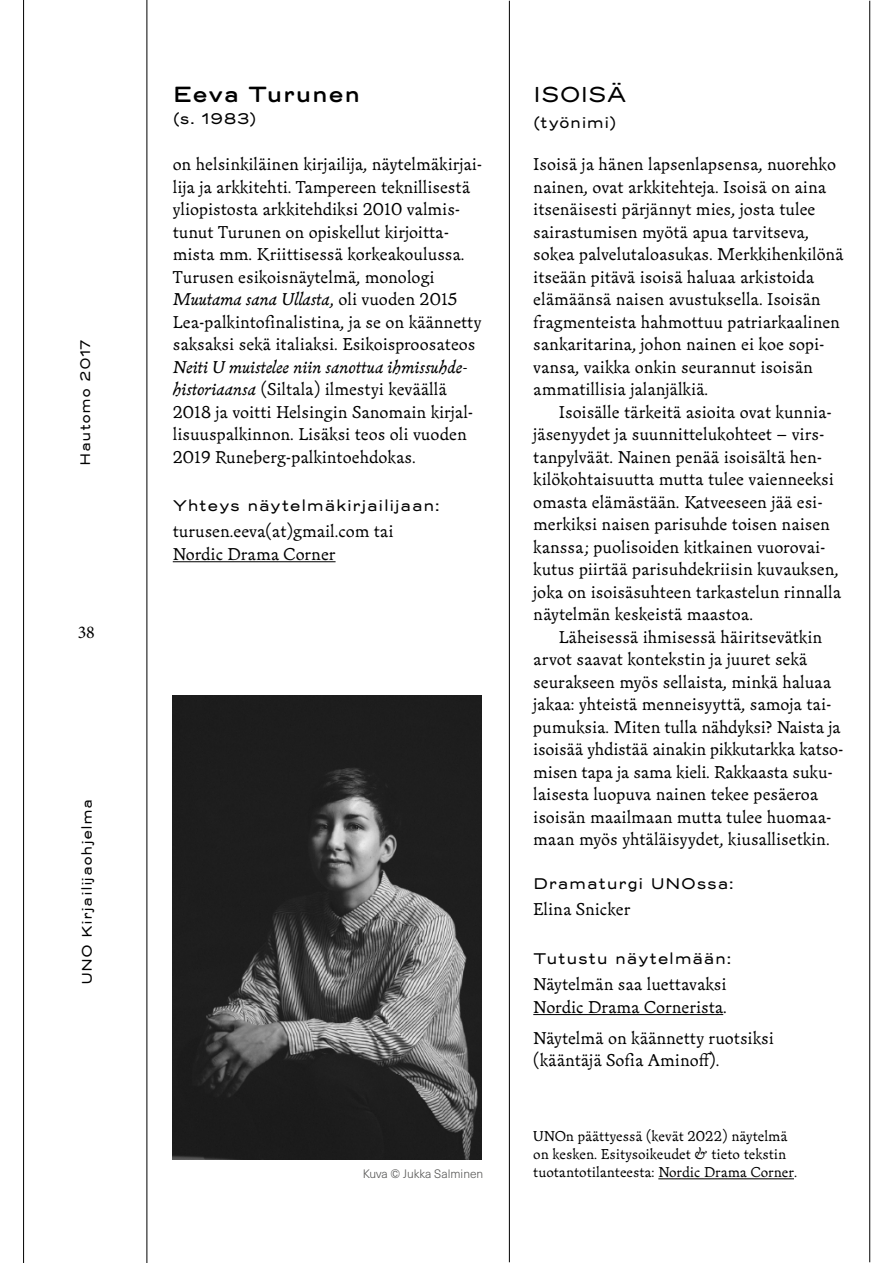
<style>
.page{position:relative;width:893px;height:1263px;background:#fff}
.page>*{position:absolute;margin:0;border:0;box-sizing:border-box;transform-origin:0 0}
.t1{font:500 21px "Trio Grotesk";color:#000}
.t2{font:21px "Trio Grotesk";letter-spacing:-.025em;color:#000}
.t3{font:18px/22.5px "Bookish";color:#000}
.t4{font:18px "Minion Pro";color:#000}
.t5{font:15px/18px "Bookish";color:#000}
.t6{font:15px "Trio Grotesk";color:#000}
.t7{font:13.5px "Trio Grotesk";color:#000}
.t8{font:300 12px "Neue Haas Unica W1 G";color:#575756}
.s1{font-style:italic}
</style>
<div class="page">
<hr style="left:23px;top:0;width:1px;height:1263px;background:#000">
<hr style="left:147px;top:0;width:1px;height:1263px;background:#000">
<hr style="left:509px;top:1px;width:1px;height:1261px;background:#000">
<hr style="left:869px;top:1px;width:1px;height:1261px;background:#000">
<hr style="left:533px;top:1014px;width:190px;height:1px;background:#000">
<hr style="left:173px;top:561px;width:163px;height:1px;background:#000">
<hr style="left:658px;top:1178px;width:136px;height:1px;background:#000">
<img style="left:172px;top:695px;width:310px;height:464px">
<p class="t7" style="left:76px;top:466px;width:128px;rotate:-90deg">Hautomo 2017</p>
<p class="t4" style="left:78px;top:620px;width:19px">38</p>
<p class="t7" style="left:78px;top:985px;width:188px;rotate:-90deg">UNO Kirjailijaohjelma</p>
<p class="t1" style="left:173px;top:80px;width:189px">Eeva Turunen</p>
<p class="t6" style="left:173px;top:109px;width:85px">(s. 1983)</p>
<p class="t3" style="left:173px;top:153px;width:311px">on helsinkiläinen kirjailija, näytelmäkirjai&shy;lija ja arkkitehti. Tampereen teknillisestä yliopistosta arkkitehdiksi 2010 valmis&shy;tunut Turunen on opiskellut kirjoitta&shy;mista mm. Kriittisessä korkeakoulussa.<br>Turusen esikoisnäytelmä, monologi <span class="s1">Muutama sana Ullasta</span>, oli vuoden 2015<br>Lea-palkintofinalistina, ja se on käännetty saksaksi sekä italiaksi. Esikoisproosateos</p>
<p class="t3" style="left:173px;top:355px;width:302px"><span class="s1">Neiti U muistelee niin sanottua ihmissuhde&shy;historiaansa</span> (Siltala) ilmestyi keväällä 2018 ja voitti Helsingin Sanomain kirjal&shy;lisuuspalkinnon. Lisäksi teos oli vuoden 2019 Runeberg-palkintoehdokas.</p>
<p class="t6" style="left:173px;top:495px;width:269px">Yhteys näytelmäkirjailijaan:</p>
<p class="t3" style="left:173px;top:520px;width:222px">turusen.eeva(at)gmail.com tai<br>Nordic Drama Corner</p>
<p class="t8" style="left:363px;top:1165px;width:122px">Kuva © Jukka Salminen</p>
<p class="t2" style="left:533px;top:80px;width:95px">ISOISÄ</p>
<p class="t6" style="left:533px;top:112px;width:85px">(työnimi)</p>
<p class="t3" style="left:533px;top:153px;width:312px">Isoisä ja hänen lapsenlapsensa, nuorehko nainen, ovat arkkitehteja. Isoisä on aina itsenäisesti pärjännyt mies, josta tulee sairastumisen myötä apua tarvitseva, sokea palvelutaloasukas. Merkkihenkilönä itseään pitävä isoisä haluaa arkistoida elämäänsä naisen avustuksella. Isoisän fragmenteista hahmottuu patriarkaalinen sankaritarina, johon nainen ei koe sopi&shy;vansa, vaikka onkin seurannut isoisän ammatillisia jalanjälkiä.</p>
<p class="t3" style="left:533px;top:400px;width:309px;text-indent:26px">Isoisälle tärkeitä asioita ovat kunnia&shy;jäsenyydet ja suunnittelukohteet – virs&shy;tanpylväät. Nainen penää isoisältä hen&shy;kilökohtaisuutta mutta tulee vaienneeksi omasta elämästään. Katveeseen jää esi&shy;merkiksi naisen parisuhde toisen naisen kanssa; puolisoiden kitkainen vuorovai&shy;kutus piirtää parisuhdekriisin kuvauksen, joka on isoisäsuhteen tarkastelun rinnalla näytelmän keskeistä maastoa.</p>
<p class="t3" style="left:533px;top:625px;width:312px;text-indent:26px">Läheisessä ihmisessä häiritsevätkin arvot saavat kontekstin ja juuret sekä seurakseen myös sellaista, minkä haluaa jakaa: yhteistä menneisyyttä, samoja tai&shy;pumuksia. Miten tulla nähdyksi? Naista ja isoisää yhdistää ainakin pikkutarkka katso&shy;misen tapa ja sama kieli. Rakkaasta suku&shy;laisesta luopuva nainen tekee pesäeroa isoisän maailmaan mutta tulee huomaa&shy;maan myös yhtäläisyydet, kiusallisetkin.</p>
<p class="t6" style="left:533px;top:873px;width:202px">Dramaturgi UNOssa:</p>
<p class="t3" style="left:533px;top:898px;width:99px">Elina Snicker</p>
<p class="t6" style="left:533px;top:948px;width:200px">Tutustu näytelmään:</p>
<p class="t3" style="left:533px;top:973px;width:195px">Näytelmän saa luettavaksi<br>Nordic Drama Cornerista.</p>
<p class="t3" style="left:533px;top:1026px;width:242px">Näytelmä on käännetty ruotsiksi (kääntäjä Sofia Aminoff).</p>
<p class="t5" style="left:533px;top:1127px;width:265px">UNOn päättyessä (kevät 2022) näytelmä on kesken. Esitysoikeudet &amp; tieto tekstin tuotantotilanteesta: Nordic Drama Corner.</p>
</div>
